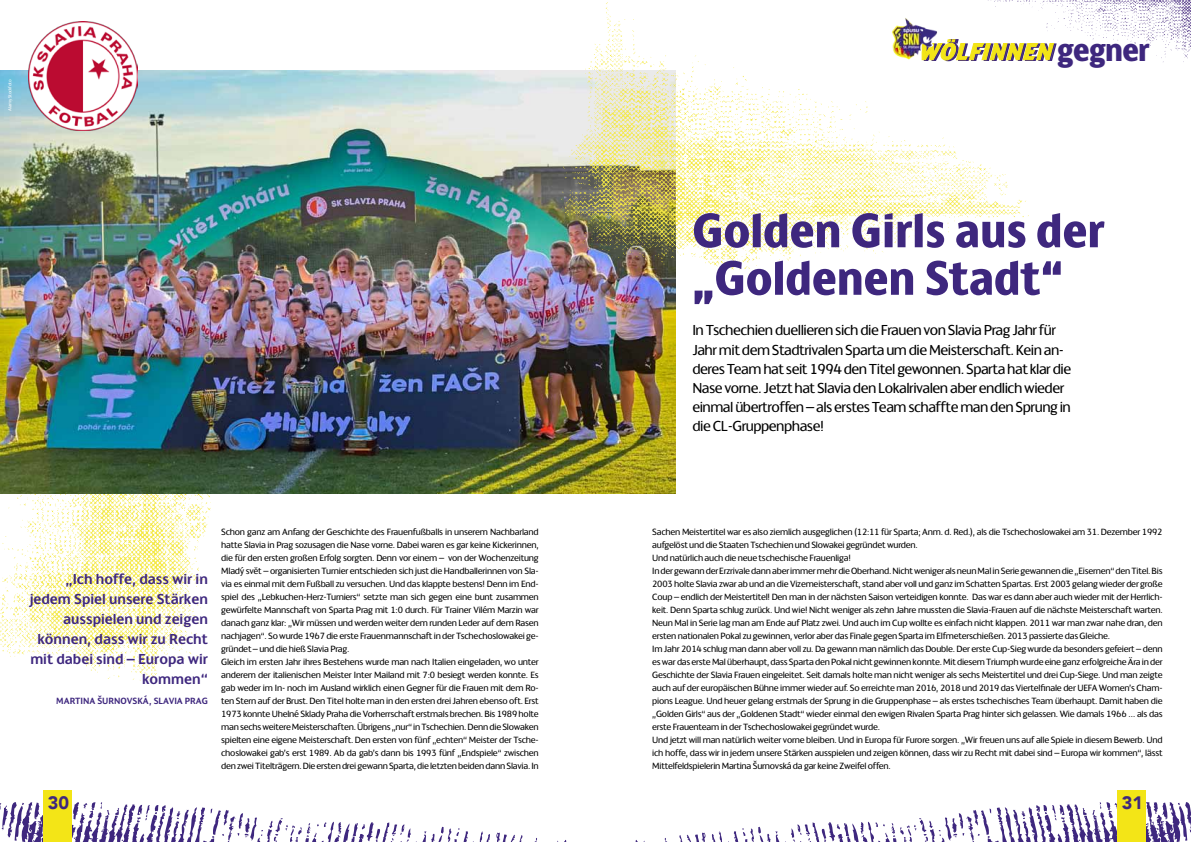
<style>
.page{position:relative;width:1191px;height:842px;background:#fff}
.page>*{position:absolute;margin:0;border:0;box-sizing:border-box;transform-origin:0 0}
.t1{font:800 53.4px/47.5px "Champions";color:#3e277e}
.t2{font:italic 800 25.7px "Champions";color:#3e277e}
.t3{font:900 18px "Avenir";color:#3e277e}
.t4{font:16px/19.2px "Champions";letter-spacing:-.03em;color:#000}
.t5{font:700 16px/20px "Champions";color:#3e277e;text-align:right}
.t6{font:10px/13px "Champions";letter-spacing:-.02em;color:#000}
.t7{font:700 10px "Champions";color:#3e277e}
.t8{font:5px "Champions";letter-spacing:-.02em;color:#fff}
.s1{font-style:normal;font-size:35.7px}
</style>
<div class="page">
<svg style="left:534px;top:838px;width:33px;height:4px"></svg>
<svg style="left:0;top:802px;width:523px;height:40px"></svg>
<div style="left:43px;top:791px;width:29px;height:51px;background:#f3e517"></div>
<svg style="left:635px;top:838px;width:33px;height:4px"></svg>
<svg style="left:679px;top:800px;width:512px;height:42px"></svg>
<div style="left:1116px;top:791px;width:29px;height:51px;background:#f3e517"></div>
<img style="left:1028px;top:0;width:163px;height:62px">
<svg style="left:1028px;top:16px;width:29px;height:46px"></svg>
<img style="left:0;top:493px;width:211px;height:187px">
<img style="left:0;top:71px;width:675px;height:422px">
<img style="left:28px;top:21px;width:109px;height:109px">
<img style="left:561px;top:0;width:467px;height:269px">
<p class="t8" style="left:6px;top:111px;width:33px;rotate:-90deg">Alamy Stockfoto</p>
<h2 class="t2" style="left:920px;top:32px;width:231px">WÖLFINNEN <span class="s1">ge g n e r</span></h2>
<h1 class="t1" style="left:692px;top:201px;width:414px">Golden Girls aus der „Goldenen Stadt“</h1>
<p class="t4" style="left:692px;top:319px;width:380px">In Tschechien duellieren sich die Frauen von Slavia Prag Jahr für Jahr mit dem Stadtrivalen Sparta um die Meisterschaft. Kein an&shy;deres Team hat seit 1994 den Titel gewonnen. Sparta hat klar die Nase vorne. Jetzt hat Slavia den Lokalrivalen aber endlich wieder einmal übertroffen – als erstes Team schaffte man den Sprung in die CL-Gruppenphase!</p>
<h3 class="t5" style="left:30px;top:567px;width:180px">„Ich hoffe, dass wir in jedem Spiel unsere Stärken ausspielen und zeigen können, dass wir zu Recht mit dabei sind – Europa wir kommen“</h3>
<p class="t7" style="left:56px;top:693px;width:14px">Marti</p>
<p class="t7" style="left:83px;top:693px;width:87px">na Šurnovská, Slavia</p>
<p class="t7" style="left:185px;top:693px;width:12px">Prag</p>
<p class="t6" style="left:221px;top:524px;width:319px">Schon ganz am Anfang der Geschichte des Frauenfußballs in unserem Nachbarland hatte Slavia in Prag sozusagen die Nase vorne. Dabei waren es gar keine Kickerinnen, die für den ersten großen Erfolg sorgten. Denn vor einem – von der Wochenzeitung Mladý svět – organisierten Turnier entschieden sich just die Handballerinnen von Sla&shy;via es einmal mit dem Fußball zu versuchen. Und das klappte bestens! Denn im End&shy;spiel des „Lebkuchen-Herz-Turniers“ setzte man sich gegen eine bunt zusammen gewürfelte Mannschaft von Sparta Prag mit 1:0 durch. Für Trainer Vilém Marzin war danach ganz klar: „Wir müssen und werden weiter dem runden Leder auf dem Rasen nachjagen“. So wurde 1967 die erste Frauenmannschaft in der Tschechoslowakei ge&shy;gründet – und die hieß Slavia Prag.<br>Gleich im ersten Jahr ihres Bestehens wurde man nach Italien eingeladen, wo unter anderem der italienischen Meister Inter Mailand mit 7:0 besiegt werden konnte. Es gab weder im In- noch im Ausland wirklich einen Gegner für die Frauen mit dem Ro&shy;ten Stern auf der Brust. Den Titel holte man in den ersten drei Jahren ebenso oft. Erst 1973 konnte Uhelné Sklady Praha die Vorherrschaft erstmals brechen. Bis 1989 holte man sechs weitere Meisterschaften. Übrigens „nur“ in Tschechien. Denn die Slowaken spielten eine eigene Meisterschaft. Den ersten von fünf „echten“ Meister der Tsche&shy;choslowakei gab’s erst 1989. Ab da gab’s dann bis 1993 fünf „Endspiele“ zwischen den zwei Titelträgern. Die ersten drei gewann Sparta, die letzten beiden dann Slavia. In</p>
<p class="t6" style="left:652px;top:524px;width:512px">Sachen Meistertitel war es also ziemlich ausgeglichen (12:11 für Sparta; Anm. d. Red.), als die Tschechoslowakei am 31. Dezember 1992 aufgelöst und die Staaten Tschechien und Slowakei gegründet wurden.<br>Und natürlich auch die neue tschechische Frauenliga!<br>In der gewann der Erzrivale dann aber immer mehr die Oberhand. Nicht weniger als neun Mal in Serie gewannen die „Eisernen“ den Titel. Bis 2003 holte Slavia zwar ab und an die Vizemeisterschaft, stand aber voll und ganz im Schatten Spartas. Erst 2003 gelang wieder der große Coup – endlich der Meistertitel! Den man in der nächsten Saison verteidigen konnte. Das war es dann aber auch wieder mit der Herrlich&shy;keit. Denn Sparta schlug zurück. Und wie! Nicht weniger als zehn Jahre mussten die Slavia-Frauen auf die nächste Meisterschaft warten.<br>Neun Mal in Serie lag man am Ende auf Platz zwei. Und auch im Cup wollte es einfach nicht klappen. 2011 war man zwar nahe dran, den ersten nationalen Pokal zu gewinnen, verlor aber das Finale gegen Sparta im Elfmeterschießen. 2013 passierte das Gleiche.<br>Im Jahr 2014 schlug man dann aber voll zu. Da gewann man nämlich das Double. Der erste Cup-Sieg wurde da besonders gefeiert – denn es war das erste Mal überhaupt, dass Sparta den Pokal nicht gewinnen konnte. Mit diesem Triumph wurde eine ganz erfolgreiche Ära in der Geschichte der Slavia Frauen eingeleitet. Seit damals holte man nicht weniger als sechs Meistertitel und drei Cup-Siege. Und man zeigte auch auf der europäischen Bühne immer wieder auf. So erreichte man 2016, 2018 und 2019 das Viertelfinale der UEFA Women’s Cham&shy;pions League. Und heuer gelang erstmals der Sprung in die Gruppenphase – als erstes tschechisches Team überhaupt. Damit haben die „Golden Girls“ aus der „Goldenen Stadt“ wieder einmal den ewigen Rivalen Sparta Prag hinter sich gelassen. Wie damals 1966 … als das erste Frauenteam in der Tschechoslowakei gegründet wurde.<br>Und jetzt will man natürlich weiter vorne bleiben. Und in Europa für Furore sorgen. „Wir freuen uns auf alle Spiele in diesem Bewerb. Und ich hoffe, dass wir in jedem unsere Stärken ausspielen und zeigen können, dass wir zu Recht mit dabei sind – Europa wir kommen“, lässt Mittelfeldspielerin Martina Šurnovská da gar keine Zweifel offen.</p>
<h3 class="t3" style="left:48px;top:787px;width:23px">30</h3>
<h3 class="t3" style="left:1122px;top:787px;width:23px">31</h3>
</div>
